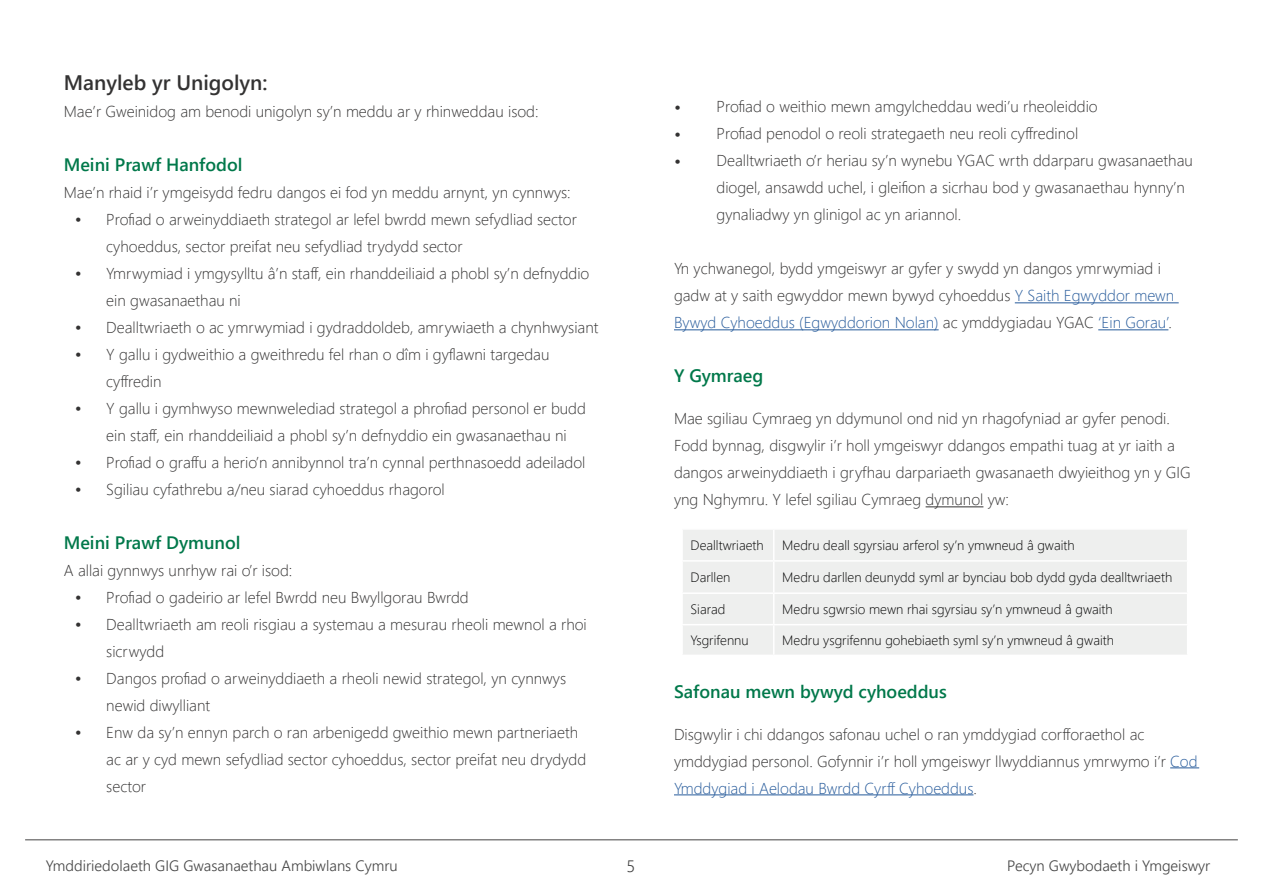
<style>
.page{position:relative;width:1263px;height:893px;background:#fff}
.page>*{position:absolute;margin:0;border:0;box-sizing:border-box;transform-origin:0 0}
.t1{font:600 21px "Segoe UI";color:#333232}
.t2{font:600 18px "Segoe UI";color:#00784a}
.t3{font:300 18px/27px "Segoe UI";color:#333232}
.t4{font:300 16.5px "Segoe UI";color:#444}
.t5{font:300 15.75px/27px "Segoe UI";color:#333232}
.t6{font:300 15px "Segoe UI";color:#444}
.t7{font:300 13.5px "Segoe UI";color:#000}
.s1{color:#275b9b}
</style>
<div class="page">
<hr style="left:25px;top:839px;width:1213px;height:1px;background:#454444">
<hr style="left:1015px;top:302px;width:164px;height:1px;background:#275b9b">
<hr style="left:674px;top:329px;width:265px;height:1px;background:#275b9b">
<hr style="left:1098px;top:329px;width:70px;height:1px;background:#275b9b">
<hr style="left:925px;top:506px;width:58px;height:1px;background:#333232">
<svg style="left:1170px;top:767px;width:29px;height:1px"></svg>
<hr style="left:674px;top:794px;width:299px;height:1px;background:#275b9b">
<div style="left:683px;top:530px;width:504px;height:125px;background:#eeefee"></div>
<hr style="left:773px;top:530px;width:1px;height:30px;background:#fff">
<hr style="left:681px;top:560px;width:93px;height:2px;background:#fff">
<hr style="left:774px;top:560px;width:414px;height:2px;background:#fff">
<hr style="left:773px;top:562px;width:1px;height:30px;background:#fff">
<hr style="left:681px;top:592px;width:93px;height:2px;background:#fff">
<hr style="left:774px;top:592px;width:414px;height:2px;background:#fff">
<hr style="left:773px;top:594px;width:1px;height:30px;background:#fff">
<hr style="left:681px;top:624px;width:93px;height:1px;background:#fff">
<hr style="left:774px;top:624px;width:414px;height:1px;background:#fff">
<hr style="left:773px;top:625px;width:1px;height:30px;background:#fff">
<h1 class="t1" style="left:64px;top:62px;width:205px">Manyleb yr Unigolyn:</h1>
<p class="t5" style="left:64px;top:96px;width:476px">Mae’r Gweinidog am benodi unigolyn sy’n meddu ar y rhinweddau isod:</p>
<p class="t2" style="left:64px;top:147px;width:180px">Meini Prawf Hanfodol</p>
<p class="t5" style="left:106px;top:177px;width:494px;text-indent:-43px">Mae’n rhaid i’r ymgeisydd fedru dangos ei fod yn meddu arnynt, yn cynnwys:<br>Profiad o arweinyddiaeth strategol ar lefel bwrdd mewn sefydliad sector cyhoeddus, sector preifat neu sefydliad trydydd sector<br>Ymrwymiad i ymgysylltu â’n staff, ein rhanddeiliaid a phobl sy’n defnyddio ein gwasanaethau ni<br>Dealltwriaeth o ac ymrwymiad i gydraddoldeb, amrywiaeth a chynhwysiant Y gallu i gydweithio a gweithredu fel rhan o dîm i gyflawni targedau cyffredin<br>Y gallu i gymhwyso mewnwelediad strategol a phrofiad personol er budd ein staff, ein rhanddeiliaid a phobl sy’n defnyddio ein gwasanaethau ni Profiad o graffu a herio’n annibynnol tra’n cynnal perthnasoedd adeiladol Sgiliau cyfathrebu a/neu siarad cyhoeddus rhagorol</p>
<p class="t2" style="left:64px;top:525px;width:178px">Meini Prawf Dymunol</p>
<p class="t5" style="left:106px;top:555px;width:482px;text-indent:-43px">A allai gynnwys unrhyw rai o’r isod:<br>Profiad o gadeirio ar lefel Bwrdd neu Bwyllgorau Bwrdd<br>Dealltwriaeth am reoli risgiau a systemau a mesurau rheoli mewnol a rhoi sicrwydd<br>Dangos profiad o arweinyddiaeth a rheoli newid strategol, yn cynnwys newid diwylliant<br>Enw da sy’n ennyn parch o ran arbenigedd gweithio mewn partneriaeth ac ar y cyd mewn sefydliad sector cyhoeddus, sector preifat neu drydydd sector</p>
<p class="t3" style="left:75px;top:204px;width:9px">•</p>
<p class="t3" style="left:75px;top:258px;width:9px">•</p>
<p class="t3" style="left:75px;top:312px;width:9px">• •</p>
<p class="t3" style="left:75px;top:393px;width:9px">•</p>
<p class="t3" style="left:75px;top:447px;width:9px">• •</p>
<p class="t3" style="left:75px;top:582px;width:9px">• •</p>
<p class="t3" style="left:75px;top:663px;width:9px">•</p>
<p class="t3" style="left:75px;top:717px;width:9px">•</p>
<p class="t5" style="left:716px;top:92px;width:478px">Profiad o weithio mewn amgylcheddau wedi’u rheoleiddio<br>Profiad penodol o reoli strategaeth neu reoli cyffredinol<br>Dealltwriaeth o’r heriau sy’n wynebu YGAC wrth ddarparu gwasanaethau diogel, ansawdd uchel, i gleifion a sicrhau bod y gwasanaethau hynny’n gynaliadwy yn glinigol ac yn ariannol.</p>
<p class="t5" style="left:674px;top:254px;width:502px">Yn ychwanegol, bydd ymgeiswyr ar gyfer y swydd yn dangos ymrwymiad i gadw at y saith egwyddor mewn bywyd cyhoeddus <span class="s1">Y Saith Egwyddor mewn<br>Bywyd Cyhoeddus (Egwyddorion Nolan)</span> ac ymddygiadau YGAC <span class="s1">‘Ein Gorau’</span>.</p>
<p class="t2" style="left:674px;top:359px;width:91px">Y Gymraeg</p>
<p class="t5" style="left:674px;top:404px;width:518px">Mae sgiliau Cymraeg yn ddymunol ond nid yn rhagofyniad ar gyfer penodi.<br>Fodd bynnag, disgwylir i’r holl ymgeiswyr ddangos empathi tuag at yr iaith a dangos arweinyddiaeth i gryfhau darpariaeth gwasanaeth dwyieithog yn y GIG yng Nghymru. Y lefel sgiliau Cymraeg dymunol yw:</p>
<p class="t3" style="left:674px;top:92px;width:9px;text-align:justify">• • •</p>
<p class="t7" style="left:690px;top:532px;width:75px">Dealltwriaeth</p>
<p class="t7" style="left:782px;top:532px;width:294px">Medru deall sgyrsiau arferol sy’n ymwneud â gwaith</p>
<p class="t7" style="left:690px;top:564px;width:41px">Darllen</p>
<p class="t7" style="left:782px;top:564px;width:391px">Medru darllen deunydd syml ar bynciau bob dydd gyda dealltwriaeth</p>
<p class="t7" style="left:690px;top:596px;width:36px">Siarad</p>
<p class="t7" style="left:782px;top:596px;width:332px">Medru sgwrsio mewn rhai sgyrsiau sy’n ymwneud â gwaith</p>
<p class="t7" style="left:690px;top:627px;width:60px">Ysgrifennu</p>
<p class="t7" style="left:782px;top:627px;width:333px">Medru ysgrifennu gohebiaeth syml sy’n ymwneud â gwaith</p>
<p class="t2" style="left:674px;top:674px;width:274px">Safonau mewn bywyd cyhoeddus</p>
<p class="t5" style="left:674px;top:719px;width:525px">Disgwylir i chi ddangos safonau uchel o ran ymddygiad corfforaethol ac ymddygiad personol. Gofynnir i’r holl ymgeiswyr llwyddiannus ymrwymo i’r <span class="s1">Cod<br>Ymddygiad i Aelodau Bwrdd Cyrff Cyhoeddus</span>.</p>
<p class="t6" style="left:46px;top:851px;width:353px">Ymddiriedolaeth GIG Gwasanaethau Ambiwlans Cymru</p>
<p class="t4" style="left:627px;top:850px;width:10px">5</p>
<p class="t6" style="left:1007px;top:851px;width:205px">Pecyn Gwybodaeth i Ymgeiswyr</p>
</div>
